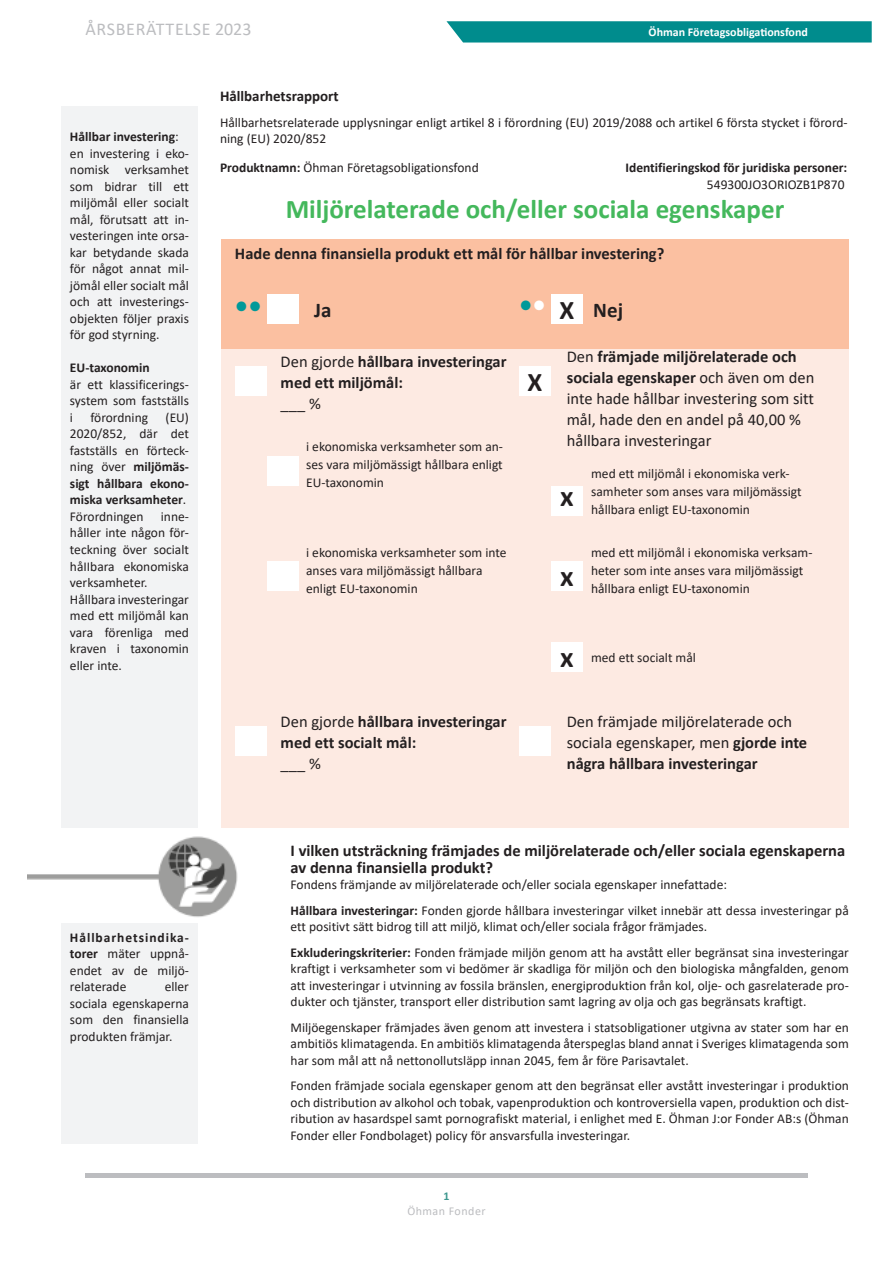
<style>
.page{position:relative;width:893px;height:1263px;background:#fff}
.page>*{position:absolute;margin:0;border:0;box-sizing:border-box;transform-origin:0 0}
.Ohman_Table_Data_Small{font:700 27px "Calibri";color:#44b85c}
.t1{font:700 27px "Calibri";color:#099}
.Ohman_Table_Data_Small-2{font:700 27px "Calibri";color:#231f20}
.Ohman_Table_Data_Small-3{font:700 21px "Calibri";color:#231f20}
.t2{font:18px "Calibri";letter-spacing:.04em;color:#bcbdc0}
.Ohman_Table_Data_Small-4{font:700 16.5px/21px "Calibri";color:#231f20}
.Ohman_Table_Data_Small-5{font:16.5px/21px "Calibri";color:#231f20}
.Ohman_Overview_Body_Heading{font:700 15px "Calibri";color:#231f20}
.Ohman_Overview_Body{font:13.5px/16.5px "Calibri";color:#231f20;text-align:justify}
.Ohman_Table_Data_Small-6{font:13.5px/18px "Calibri";color:#231f20}
.Ohman_Overview_Body-2{font:700 13.5px/16.5px "Calibri";color:#231f20;text-align:right}
.Ohman_Table_Data_Small-7{font:700 13.5px "Calibri";color:#231f20}
.t3{font:700 12px "Calibri";color:#fff}
.t4{font:12px "Calibri";letter-spacing:.04em;color:#bcbdc0}
.t5{font:700 12px "Calibri";color:#3d978e}
.s1{font-weight:400}
.s2{font-weight:700}
.s3{color:#fff}
</style>
<div class="page">
<svg style="left:446px;top:21px;width:426px;height:22px;background:#0d9293"></svg>
<hr style="left:85px;top:1174px;width:723px;height:4px;background:#bcbdc0">
<div style="left:61px;top:106px;width:137px;height:722px;background:#f2f3f4"></div>
<div style="left:61px;top:923px;width:137px;height:221px;background:#f2f3f4"></div>
<div style="left:221px;top:239px;width:628px;height:110px;background:#fbc0a1"></div>
<div style="left:221px;top:349px;width:293px;height:479px;background:#fdeae2"></div>
<div style="left:514px;top:349px;width:335px;height:479px;background:#fdeae2"></div>
<div style="left:267px;top:294px;width:32px;height:30px;background:#fff"></div>
<div style="left:551px;top:294px;width:32px;height:30px;background:#fff"></div>
<div style="left:235px;top:366px;width:32px;height:30px;background:#fff"></div>
<div style="left:519px;top:366px;width:32px;height:30px;background:#fff"></div>
<div style="left:235px;top:726px;width:32px;height:30px;background:#fff"></div>
<div style="left:519px;top:726px;width:32px;height:30px;background:#fff"></div>
<div style="left:267px;top:456px;width:32px;height:30px;background:#fff"></div>
<div style="left:267px;top:561px;width:32px;height:30px;background:#fff"></div>
<div style="left:551px;top:486px;width:32px;height:30px;background:#fff"></div>
<div style="left:551px;top:561px;width:32px;height:30px;background:#fff"></div>
<div style="left:551px;top:642px;width:32px;height:30px;background:#fff"></div>
<img style="left:27px;top:836px;width:211px;height:81px">
<h3 class="t2" style="left:85px;top:16px;width:168px">ÅRSBERÄTTELSE 2023</h3>
<p class="t3" style="left:649px;top:24px;width:161px">Öhman Företagsobligationsfond</p>
<p class="Ohman_Table_Data_Small-7" style="left:70px;top:127px;width:110px">Hållbar investering<span class="s1">:</span></p>
<p class="Ohman_Overview_Body" style="left:70px;top:145px;width:121px">en investering i eko&shy;nomisk verksamhet som bidrar till ett miljömål eller socialt mål, förutsatt att in&shy;vesteringen inte orsa&shy;kar betydande skada för något annat mil&shy;jömål eller socialt mål och att investerings&shy;objekten följer praxis för god styrning.</p>
<p class="Ohman_Overview_Body-2" style="left:70px;top:360px;width:81px">EU-taxonomin</p>
<p class="Ohman_Overview_Body" style="left:70px;top:376px;width:121px">är ett klassificerings&shy;system som fastställs i</p>
<p class="Ohman_Overview_Body" style="left:70px;top:409px;width:121px;text-indent:96px">(EU)<br>2020/852, där det fastställs en förteck&shy;ning över <span class="s2">miljömäs&shy;sigt hållbara ekono&shy;miska verksamheter</span>.</p>
<p class="Ohman_Overview_Body" style="left:70px;top:508px;width:75px">Förordningen</p>
<p class="Ohman_Overview_Body" style="left:90px;top:409px;width:59px">förordning</p>
<p class="Ohman_Overview_Body" style="left:70px;top:508px;width:121px;text-indent:91px">inne&shy;håller inte någon för&shy;teckning över socialt håIIbara ekonomiska verksamheter.</p>
<p class="Ohman_Overview_Body" style="left:70px;top:590px;width:121px">Hållbara investeringar med ett miljömål kan vara förenliga med kraven i taxonomin eller inte.</p>
<p class="Ohman_Overview_Body" style="left:70px;top:928px;width:121px"><span class="s2">Hållbarhetsindika&shy;torer</span> mäter uppnå&shy;endet av de miljö&shy;relaterade</p>
<p class="Ohman_Overview_Body" style="left:70px;top:978px;width:121px;text-indent:95px">eller sociala egenskaperna som den finansiella produkten främjar.</p>
<p class="Ohman_Overview_Body_Heading" style="left:220px;top:86px;width:120px">Hållbarhetsrapport</p>
<p class="Ohman_Overview_Body" style="left:220px;top:114px;width:629px">Hållbarhetsrelaterade upplysningar enligt artikel 8 i förordning (EU) 2019/2088 och artikel 6 första stycket i förord&shy;ning (EU) 2020/852</p>
<p class="Ohman_Overview_Body" style="left:220px;top:159px;width:260px"><span class="s2">Produktnamn:</span> Öhman Företagsobligationsfond</p>
<p class="Ohman_Overview_Body-2" style="left:625px;top:159px;width:223px">Identifieringskod för juridiska personer:<br><span class="s1">549300JO3ORIOZB1P870</span></p>
<p class="Ohman_Table_Data_Small" style="left:286px;top:190px;width:500px">Miljörelaterade och/eller sociala egenskaper</p>
<p class="Ohman_Table_Data_Small-4" style="left:235px;top:243px;width:431px">Hade denna finansiella produkt ett mål för hållbar investering?</p>
<p class="t1" style="left:235px;top:287px;width:28px">••</p>
<p class="Ohman_Table_Data_Small-3" style="left:314px;top:295px;width:19px">Ja</p>
<p class="t1" style="left:519px;top:286px;width:28px">•<span class="s3">•</span></p>
<p class="Ohman_Table_Data_Small-2" style="left:559px;top:291px;width:16px">X</p>
<p class="Ohman_Table_Data_Small-3" style="left:593px;top:295px;width:31px">Nej</p>
<p class="Ohman_Table_Data_Small-4" style="left:281px;top:351px;width:227px"><span class="s1">Den gjorde</span> hållbara investeringar med ett miljömål:</p>
<p class="Ohman_Table_Data_Small-5" style="left:281px;top:392px;width:42px">___ %</p>
<p class="Ohman_Table_Data_Small-6" style="left:306px;top:437px;width:198px;text-align:justify">i ekonomiska verksamheter som an&shy;ses vara miljömässigt hållbara enligt EU-taxonomin</p>
<p class="Ohman_Table_Data_Small-2" style="left:528px;top:363px;width:16px">X</p>
<p class="Ohman_Table_Data_Small-6" style="left:306px;top:543px;width:202px">i ekonomiska verksamheter som inte anses vara miljömässigt hållbara enligt EU-taxonomin</p>
<p class="Ohman_Table_Data_Small-4" style="left:281px;top:711px;width:227px"><span class="s1">Den gjorde</span> hållbara investeringar med ett socialt mål:</p>
<p class="Ohman_Table_Data_Small-5" style="left:281px;top:752px;width:42px">___ %</p>
<p class="Ohman_Table_Data_Small-5" style="left:567px;top:345px;width:249px">Den <span class="s2">främjade miljörelaterade och sociala egenskaper</span> och även om den inte hade hållbar investering som sitt mål, hade den en andel på 40,00 % hållbara investeringar</p>
<p class="Ohman_Table_Data_Small-6" style="left:591px;top:464px;width:212px">med ett miljömål i ekonomiska verk&shy;samheter som anses vara miljömässigt hållbara enligt EU-taxonomin</p>
<p class="Ohman_Table_Data_Small-6" style="left:591px;top:543px;width:223px">med ett miljömål i ekonomiska verksam&shy;heter som inte anses vara miljömässigt hållbara enligt EU-taxonomin</p>
<p class="Ohman_Table_Data_Small-6" style="left:591px;top:648px;width:106px">med ett socialt mål</p>
<p class="Ohman_Table_Data_Small-5" style="left:567px;top:710px;width:242px">Den främjade miljörelaterade och sociala egenskaper, men <span class="s2">gjorde inte några hållbara investeringar</span></p>
<p class="Ohman_Table_Data_Small-4" style="left:291px;top:842px;width:556px;line-height:16.5px">I vilken utsträckning främjades de miljörelaterade och/eller sociala egenskaperna av denna finansiella produkt?</p>
<p class="Ohman_Table_Data_Small-6" style="left:291px;top:875px;width:438px">Fondens främjande av miljörelaterade och/eller sociala egenskaper innefattade:</p>
<p class="Ohman_Overview_Body" style="left:291px;top:901px;width:560px"><span class="s2">Hållbara investeringar:</span> Fonden gjorde hållbara investeringar vilket innebär att dessa investeringar på ett positivt sätt bidrog till att miljö, klimat och/eller sociala frågor främjades.</p>
<p class="Ohman_Overview_Body" style="left:291px;top:943px;width:560px"><span class="s2">Exkluderingskriterier:</span> Fonden främjade miljön genom att ha avstått eller begränsat sina investeringar kraftigt i verksamheter som vi bedömer är skadliga för miljön och den biologiska mångfalden, genom att investeringar i utvinning av fossila bränslen, energiproduktion från kol, olje- och gasrelaterade pro&shy;dukter och tjänster, transport eller distribution samt lagring av olja och gas begränsats kraftigt.</p>
<p class="Ohman_Overview_Body" style="left:291px;top:1018px;width:560px">Miljöegenskaper främjades även genom att investera i statsobligationer utgivna av stater som har en ambitiös klimatagenda. En ambitiös klimatagenda återspeglas bland annat i Sveriges klimatagenda som har som mål att nå nettonollutsläpp innan 2045, fem år före Parisavtalet.</p>
<p class="Ohman_Overview_Body" style="left:291px;top:1077px;width:560px">Fonden främjade sociala egenskaper genom att den begränsat eller avstått investeringar i produktion och distribution av alkohol och tobak, vapenproduktion och kontroversiella vapen, produktion och dist&shy;ribution av hasardspel samt pornografiskt material, i enlighet med E. Öhman J:or Fonder AB:s (Öhman Fonder eller Fondbolaget) policy för ansvarsfulla investeringar.</p>
<p class="t5" style="left:443px;top:1187px;width:8px">1</p>
<p class="t4" style="left:407px;top:1202px;width:80px">Öhman Fonder</p>
</div>
